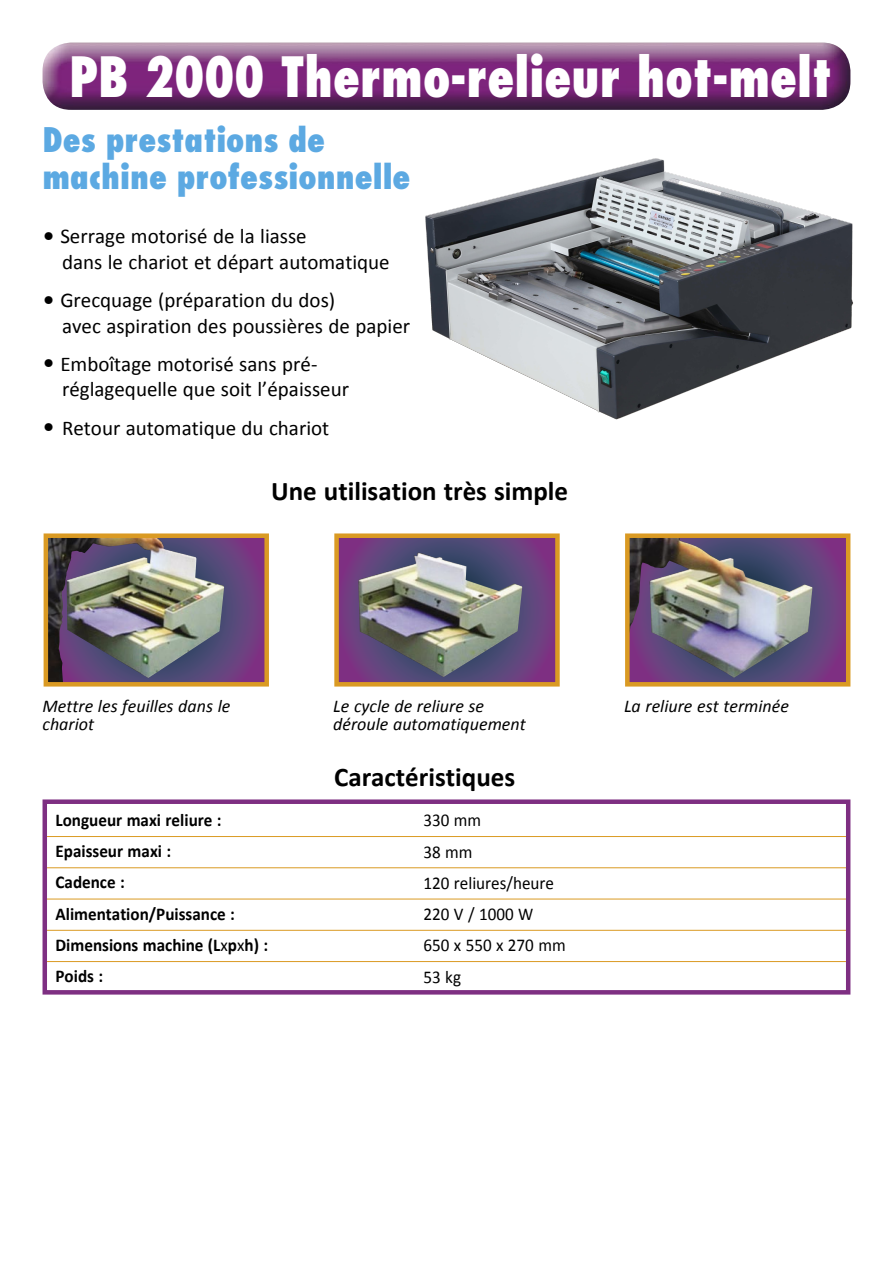
<style>
.page{position:relative;width:893px;height:1263px;background:#fff}
.page>*{position:absolute;margin:0;border:0;box-sizing:border-box;transform-origin:0 0}
.titre_bandeau{font:800 condensed 54px "Futura";color:#fff;scale:.92 1}
.titre_bandeau-2{font:800 condensed 33px/37.5px "Futura";color:#5ca9e2}
.Tableau_titre{font:700 27px "Calibri";color:#000}
.Normal_e{font:21px/25.5px "Calibri";color:#000}
.Tableau_texte{font:700 18px "Calibri";color:#000;scale:.95 1}
.Normal_e-2{font:italic 18px/18px "Calibri";color:#000}
.Tableau_texte-2{font:18px "Calibri";color:#000;scale:.95 1}
.s1{font-family:"Futura"}
.s2{font-weight:400}
</style>
<div class="page">
<img style="left:43px;top:43px;width:807px;height:67px">
<hr style="left:47px;top:836px;width:799px;height:1px;background:#da9a23">
<hr style="left:47px;top:867px;width:799px;height:1px;background:#da9a23">
<hr style="left:47px;top:899px;width:799px;height:1px;background:#da9a23">
<hr style="left:47px;top:930px;width:799px;height:1px;background:#da9a23">
<hr style="left:47px;top:961px;width:799px;height:1px;background:#da9a23">
<div style="left:43px;top:799px;width:807px;height:195px;border:4px solid #7e2f82"></div>
<svg style="left:224px;top:538px;width:40px;height:143px;background:#6b3f7f"></svg>
<img style="left:49px;top:538px;width:175px;height:143px">
<div style="left:44px;top:533px;width:225px;height:153px;border:4px solid #da9a23"></div>
<svg style="left:339px;top:538px;width:216px;height:143px;background:#6b3e7e"></svg>
<img style="left:358px;top:552px;width:164px;height:125px">
<div style="left:334px;top:533px;width:226px;height:153px;border:4px solid #da9a23"></div>
<svg style="left:630px;top:538px;width:215px;height:143px;background:#6c3e7f"></svg>
<img style="left:630px;top:538px;width:182px;height:140px">
<div style="left:625px;top:533px;width:225px;height:153px;border:4px solid #da9a23"></div>
<img style="left:425px;top:158px;width:428px;height:262px">
<p class="titre_bandeau" style="left:69px;top:43px;width:830px">PB 2000 Thermo-relieur hot-melt</p>
<p class="titre_bandeau-2" style="left:43px;top:121px;width:370px">Des prestations de machine professionnelle</p>
<p class="Normal_e" style="left:62px;top:224px;width:329px;text-indent:-20px"><span class="s1">•</span> Serrage motorisé de la liasse<br>dans le chariot et départ automatique</p>
<p class="Normal_e" style="left:62px;top:287px;width:350px;text-indent:-20px"><span class="s1">•</span> Grecquage (préparation du dos)<br>avec aspiration des poussières de papier</p>
<p class="Normal_e" style="left:62px;top:351px;width:288px;text-indent:-20px"><span class="s1">•</span> Emboîtage motorisé sans pré&shy;réglagequelle que soit l’épaisseur</p>
<p class="Normal_e" style="left:43px;top:415px;width:288px"><span class="s1">•</span> Retour automatique du chariot</p>
<p class="Tableau_titre" style="left:271px;top:474px;width:299px">Une utilisation très simple</p>
<p class="Normal_e-2" style="left:43px;top:696px;width:189px">Mettre les feuilles dans le chariot</p>
<p class="Normal_e-2" style="left:333px;top:696px;width:194px">Le cycle de reliure se déroule automatiquement</p>
<p class="Normal_e-2" style="left:624px;top:696px;width:167px">La reliure est terminée</p>
<p class="Tableau_titre" style="left:334px;top:759px;width:183px">Caractéristiques</p>
<p class="Tableau_texte" style="left:56px;top:808px;width:176px">Longueur maxi reliure :</p>
<p class="Tableau_texte-2" style="left:424px;top:809px;width:62px">330 mm</p>
<p class="Tableau_texte" style="left:56px;top:840px;width:123px">Epaisseur maxi :</p>
<p class="Tableau_texte-2" style="left:424px;top:840px;width:53px">38 mm</p>
<p class="Tableau_texte" style="left:56px;top:871px;width:75px">Cadence :</p>
<p class="Tableau_texte-2" style="left:424px;top:871px;width:139px">120 reliures/heure</p>
<p class="Tableau_texte" style="left:56px;top:902px;width:190px">Alimentation/Puissance :</p>
<p class="Tableau_texte-2" style="left:424px;top:903px;width:117px">220 V / 1000 W</p>
<p class="Tableau_texte" style="left:56px;top:933px;width:225px">Dimensions machine (L<span class="s2">x</span>p<span class="s2">x</span>h) :</p>
<p class="Tableau_texte-2" style="left:424px;top:934px;width:151px">650 x 550 x 270 mm</p>
<p class="Tableau_texte" style="left:56px;top:965px;width:52px">Poids :</p>
<p class="Tableau_texte-2" style="left:424px;top:965px;width:41px">53 kg</p>
</div>
